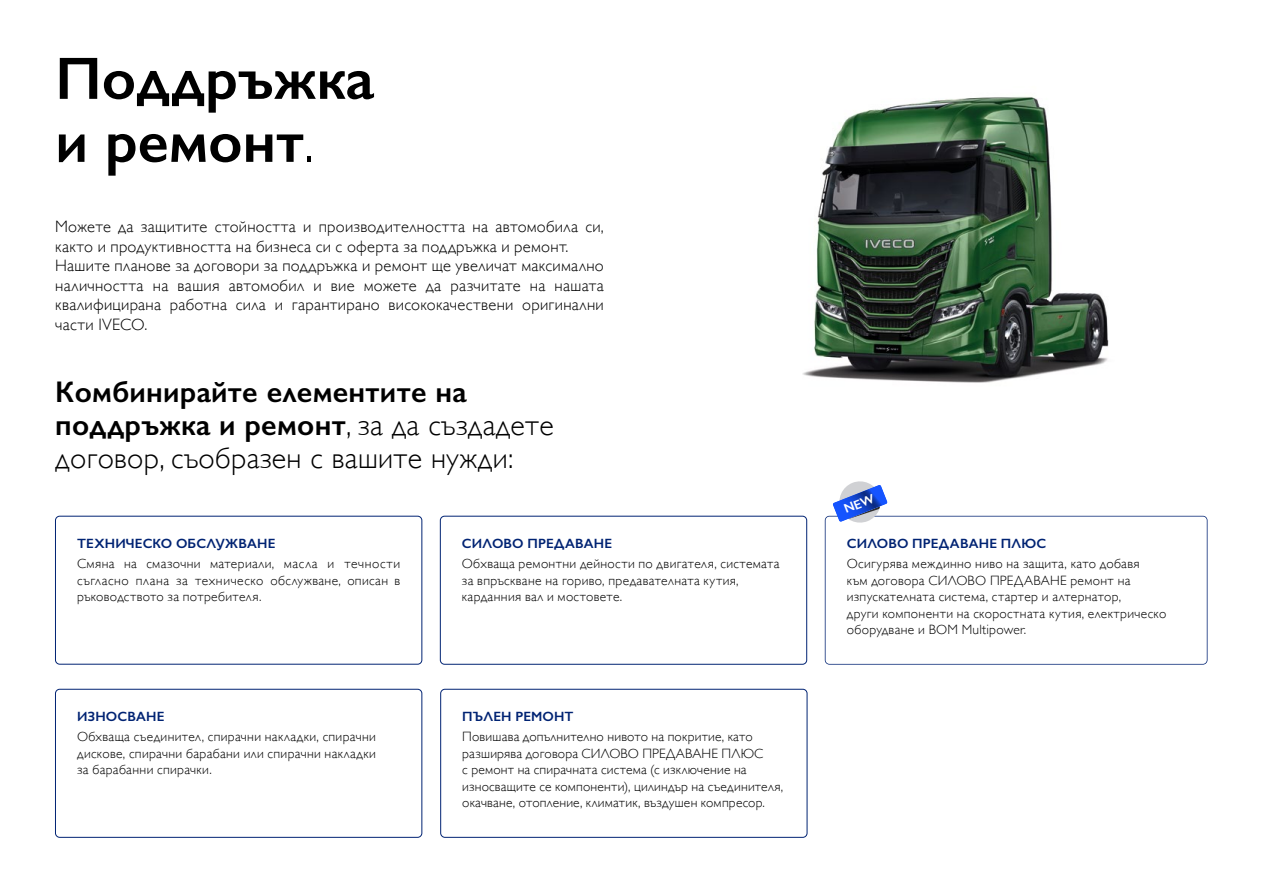
<style>
.page{position:relative;width:1263px;height:893px;background:#fff}
.page>*{position:absolute;margin:0;border:0;box-sizing:border-box;transform-origin:0 0}
.t1{font:600 60px/63px "Gill Sans";color:#000}
.t2{font:300 30px/33px "Gill Sans";letter-spacing:.01em;color:#000}
.t3{font:300 16.5px/19.5px "Gill Sans";letter-spacing:.015em;color:#000}
.t4{font:300 13.5px/16.5px "Gill Sans";letter-spacing:.02em;color:#000}
.t5{font:600 13.5px "Gill Sans";letter-spacing:.01em;color:#002373}
.s1{font-weight:300}
.s2{font-weight:600}
</style>
<div class="page">
<img style="left:802px;top:96px;width:307px;height:287px">
<div style="left:440px;top:516px;width:367px;height:149px;border:1px solid #002373;border-radius:4px"></div>
<div style="left:55px;top:516px;width:367px;height:149px;border:1px solid #002373;border-radius:4px"></div>
<div style="left:440px;top:689px;width:367px;height:149px;border:1px solid #002373;border-radius:4px"></div>
<div style="left:55px;top:689px;width:367px;height:149px;border:1px solid #002373;border-radius:4px"></div>
<svg style="left:825px;top:516px;width:382px;height:149px"></svg>
<svg style="left:833px;top:481px;width:54px;height:44px"></svg>
<h1 class="t1" style="left:55px;top:47px;width:320px">Поддръжка и ремонт<span class="s1">.</span></h1>
<p class="t3" style="left:55px;top:216px;width:550px">Можете да защитите стойността и производителността на автомобила си, както и продуктивността на бизнеса си с оферта за поддръжка и ремонт.<br>Нашите планове за договори за поддръжка и ремонт ще увеличат максимално наличността на вашия автомобил и вие можете да разчитате на нашата квалифицирана работна сила и гарантирано висококачествени оригинални части IVECO.</p>
<h2 class="t2" style="left:55px;top:374px;width:500px"><span class="s2">Комбинирайте елементите на поддръжка и ремонт</span>, за да създадете договор, съобразен с вашите нужди:</h2>
<p class="t5" style="left:77px;top:535px;width:200px">ТЕХНИЧЕСКО ОБСЛУЖВАНЕ</p>
<p class="t4" style="left:77px;top:555px;width:325px;text-align:justify">Смяна на смазочни материали, масла и течности съгласно плана за техническо обслужване, описан в ръководството за потребителя.</p>
<p class="t5" style="left:77px;top:708px;width:89px">ИЗНОСВАНЕ</p>
<p class="t4" style="left:77px;top:728px;width:300px;text-align:justify">Обхваща съединител, спирачни накладки, спирачни дискове, спирачни барабани или спирачни накладки за барабанни спирачки.</p>
<p class="t5" style="left:462px;top:535px;width:152px">СИЛОВО ПРЕДАВАНЕ</p>
<p class="t4" style="left:462px;top:555px;width:319px">Обхваща ремонтни дейности по двигателя, системата за впръскване на гориво, предавателната кутия, карданния вал и мостовете.</p>
<p class="t5" style="left:462px;top:708px;width:113px">ПЪЛЕН РЕМОНТ</p>
<p class="t4" style="left:462px;top:728px;width:322px">Повишава допълнително нивото на покритие, като разширява договора СИЛОВО ПРЕДАВАНE ПЛЮС<br>с ремонт на спирачната система (с изключение на износващите се компоненти), цилиндър на съединителя, окачване, отопление, климатик, въздушен компресор.</p>
<p class="t5" style="left:847px;top:535px;width:201px">СИЛОВО ПРЕДАВАНЕ ПЛЮС</p>
<p class="t4" style="left:847px;top:555px;width:321px">Осигурява междинно ниво на защита, като добавя<br>към договора СИЛОВО ПРЕДАВАНЕ ремонт на изпускателната система, стартер и алтернатор,<br>други компоненти на скоростната кутия, електрическо оборудване и ВОМ Multipower.</p>
</div>
